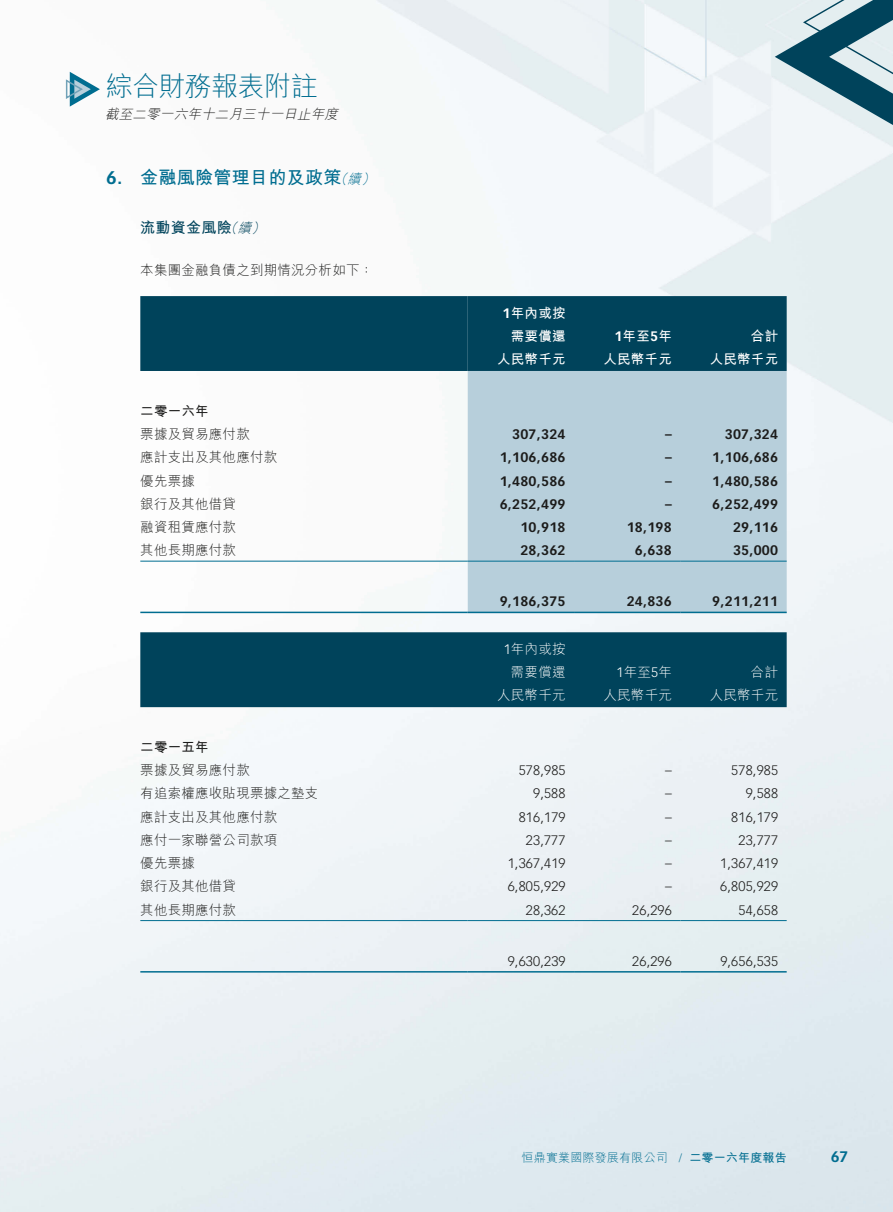
<style>
.page{position:relative;width:893px;height:1212px;background:#fff}
.page>*{position:absolute;margin:0;border:0;box-sizing:border-box;transform-origin:0 0}
.t1{font:300 27px "M Hei HK";letter-spacing:-.02em;color:#006d90}
.t2{font:700 18px "M Hei HK";letter-spacing:.02em;color:#006d90}
.t3{font:700 15px "M Hei HK";letter-spacing:.02em;color:#00435b}
.t4{font:700 15px "Vectora LT Std";color:#006d90}
.t5{font:300 13.5px "Vectora LT Std";letter-spacing:.015em;color:#1c1c1b}
.t6{font:700 13.5px "Vectora LT Std";letter-spacing:.02em;color:#1c1c1b}
.t7{font:300 13.5px "M Hei HK";letter-spacing:.015em;color:#1c1c1b}
.t8{font:700 13.5px/23.2px "M Hei HK";letter-spacing:.02em;color:#fff;text-align:right}
.t9{font:300 13.5px/23.2px "M Hei HK";letter-spacing:.015em;color:#fff;text-align:center}
.t10{font:italic 300 13.5px "M Hei HK";color:#1c1c1b}
.t11{font:700 13.5px "M Hei HK";letter-spacing:.02em;color:#1c1c1b}
.t12{font:300 12px "M Hei HK";letter-spacing:.015em;color:#006d90}
.s1{font-family:"Vectora LT Std"}
.s2{font-weight:300;font-style:italic;font-size:13.5px}
.s3{font-weight:700}
</style>
<div class="page">
<img style="left:0;top:0;width:893px;height:1212px">
<svg style="left:65px;top:72px;width:35px;height:35px"></svg>
<svg style="left:775px;top:0;width:118px;height:161px"></svg>
<div style="left:140px;top:296px;width:647px;height:75px;background:#00435b"></div>
<div style="left:468px;top:371px;width:319px;height:241px;background:#b7cfdb"></div>
<hr style="left:140px;top:561px;width:328px;height:1px;background:#006d90">
<hr style="left:468px;top:561px;width:106px;height:1px;background:#006d90">
<hr style="left:574px;top:561px;width:106px;height:1px;background:#006d90">
<hr style="left:680px;top:561px;width:107px;height:1px;background:#006d90">
<hr style="left:140px;top:612px;width:328px;height:1px;background:#006d90">
<hr style="left:468px;top:612px;width:106px;height:1px;background:#006d90">
<hr style="left:574px;top:612px;width:106px;height:1px;background:#006d90">
<hr style="left:680px;top:612px;width:107px;height:1px;background:#006d90">
<div style="left:140px;top:632px;width:647px;height:75px;background:#00435b"></div>
<hr style="left:140px;top:920px;width:328px;height:1px;background:#006d90">
<hr style="left:468px;top:920px;width:106px;height:1px;background:#006d90">
<hr style="left:574px;top:920px;width:106px;height:1px;background:#006d90">
<hr style="left:680px;top:920px;width:107px;height:1px;background:#006d90">
<hr style="left:140px;top:971px;width:328px;height:1px;background:#006d90">
<hr style="left:468px;top:971px;width:106px;height:1px;background:#006d90">
<hr style="left:574px;top:971px;width:106px;height:1px;background:#006d90">
<hr style="left:680px;top:971px;width:107px;height:1px;background:#006d90">
<h1 class="t1" style="left:106px;top:67px;width:213px">綜合財務報表附註</h1>
<p class="t10" style="left:105px;top:104px;width:239px">截至二零一六年十二月三十一日止年度</p>
<h2 class="t2" style="left:106px;top:164px;width:274px"><span class="s1">6.</span> 金融風險管理目的及政策<span class="s2">（續）</span></h2>
<p class="t3" style="left:140px;top:216px;width:130px">流動資金風險<span class="s2">（續）</span></p>
<p class="t7" style="left:140px;top:261px;width:234px">本集團金融負債之到期情況分析如下：</p>
<p class="t8" style="left:503px;top:300px;width:64px"><span class="s1">1</span>年內或按需要償還</p>
<p class="t8" style="left:614px;top:323px;width:59px"><span class="s1">1</span>年至<span class="s1">5</span>年</p>
<p class="t8" style="left:751px;top:323px;width:29px">合計</p>
<p class="t8" style="left:497px;top:346px;width:70px">人民幣千元</p>
<p class="t8" style="left:603px;top:346px;width:70px">人民幣千元</p>
<p class="t8" style="left:710px;top:346px;width:70px">人民幣千元</p>
<p class="t11" style="left:140px;top:401px;width:70px">二零一六年</p>
<p class="t7" style="left:140px;top:425px;width:111px">票據及貿易應付款</p>
<p class="t6" style="left:512px;top:426px;width:55px">307,324</p>
<p class="t6" style="left:665px;top:426px;width:8px">–</p>
<p class="t6" style="left:725px;top:426px;width:55px">307,324</p>
<p class="t7" style="left:140px;top:448px;width:138px">應計支出及其他應付款</p>
<p class="t6" style="left:500px;top:449px;width:67px">1,106,686</p>
<p class="t6" style="left:665px;top:449px;width:8px">–</p>
<p class="t6" style="left:712px;top:449px;width:67px">1,106,686</p>
<p class="t7" style="left:140px;top:471px;width:56px">優先票據</p>
<p class="t6" style="left:500px;top:472px;width:67px">1,480,586</p>
<p class="t6" style="left:665px;top:472px;width:8px">–</p>
<p class="t6" style="left:712px;top:472px;width:67px">1,480,586</p>
<p class="t7" style="left:140px;top:494px;width:97px">銀行及其他借貸</p>
<p class="t6" style="left:500px;top:496px;width:67px">6,252,499</p>
<p class="t6" style="left:665px;top:496px;width:8px">–</p>
<p class="t6" style="left:712px;top:496px;width:67px">6,252,499</p>
<p class="t7" style="left:140px;top:518px;width:97px">融資租賃應付款</p>
<p class="t6" style="left:520px;top:519px;width:47px">10,918</p>
<p class="t6" style="left:627px;top:519px;width:47px">18,198</p>
<p class="t6" style="left:733px;top:519px;width:47px">29,116</p>
<p class="t7" style="left:140px;top:541px;width:97px">其他長期應付款</p>
<p class="t6" style="left:520px;top:542px;width:47px">28,362</p>
<p class="t6" style="left:635px;top:542px;width:38px">6,638</p>
<p class="t6" style="left:733px;top:542px;width:47px">35,000</p>
<p class="t6" style="left:500px;top:593px;width:67px">9,186,375</p>
<p class="t6" style="left:627px;top:593px;width:47px">24,836</p>
<p class="t6" style="left:712px;top:593px;width:67px">9,211,211</p>
<p class="t9" style="left:504px;top:637px;width:63px"><span class="s1">1</span>年內或按需要償還</p>
<p class="t9" style="left:616px;top:660px;width:57px"><span class="s1">1</span>年至<span class="s1">5</span>年</p>
<p class="t9" style="left:751px;top:660px;width:29px">合計</p>
<p class="t9" style="left:497px;top:683px;width:70px">人民幣千元</p>
<p class="t9" style="left:603px;top:683px;width:70px">人民幣千元</p>
<p class="t9" style="left:710px;top:683px;width:70px">人民幣千元</p>
<p class="t11" style="left:140px;top:737px;width:70px">二零一五年</p>
<p class="t7" style="left:140px;top:761px;width:111px">票據及貿易應付款</p>
<p class="t5" style="left:519px;top:762px;width:48px">578,985</p>
<p class="t5" style="left:665px;top:762px;width:8px">–</p>
<p class="t5" style="left:731px;top:762px;width:48px">578,985</p>
<p class="t7" style="left:140px;top:784px;width:180px">有追索權應收貼現票據之墊支</p>
<p class="t5" style="left:533px;top:786px;width:34px">9,588</p>
<p class="t5" style="left:665px;top:786px;width:8px">–</p>
<p class="t5" style="left:746px;top:786px;width:34px">9,588</p>
<p class="t7" style="left:140px;top:807px;width:138px">應計支出及其他應付款</p>
<p class="t5" style="left:519px;top:809px;width:48px">816,179</p>
<p class="t5" style="left:665px;top:809px;width:8px">–</p>
<p class="t5" style="left:731px;top:809px;width:48px">816,179</p>
<p class="t7" style="left:140px;top:830px;width:138px">應付一家聯營公司款項</p>
<p class="t5" style="left:526px;top:832px;width:41px">23,777</p>
<p class="t5" style="left:665px;top:832px;width:8px">–</p>
<p class="t5" style="left:738px;top:832px;width:41px">23,777</p>
<p class="t7" style="left:140px;top:854px;width:56px">優先票據</p>
<p class="t5" style="left:508px;top:855px;width:59px">1,367,419</p>
<p class="t5" style="left:665px;top:855px;width:8px">–</p>
<p class="t5" style="left:720px;top:855px;width:59px">1,367,419</p>
<p class="t7" style="left:140px;top:877px;width:97px">銀行及其他借貸</p>
<p class="t5" style="left:508px;top:879px;width:59px">6,805,929</p>
<p class="t5" style="left:665px;top:879px;width:8px">–</p>
<p class="t5" style="left:720px;top:879px;width:59px">6,805,929</p>
<p class="t7" style="left:140px;top:900px;width:97px">其他長期應付款</p>
<p class="t5" style="left:526px;top:902px;width:41px">28,362</p>
<p class="t5" style="left:632px;top:902px;width:41px">26,296</p>
<p class="t5" style="left:738px;top:902px;width:41px">54,658</p>
<p class="t5" style="left:508px;top:953px;width:59px">9,630,239</p>
<p class="t5" style="left:632px;top:953px;width:41px">26,296</p>
<p class="t5" style="left:720px;top:953px;width:59px">9,656,535</p>
<p class="t12" style="left:522px;top:1149px;width:267px">恒鼎實業國際發展有限公司 / <span class="s3">二零一六年度報告</span></p>
<p class="t4" style="left:831px;top:1148px;width:19px">67</p>
</div>
